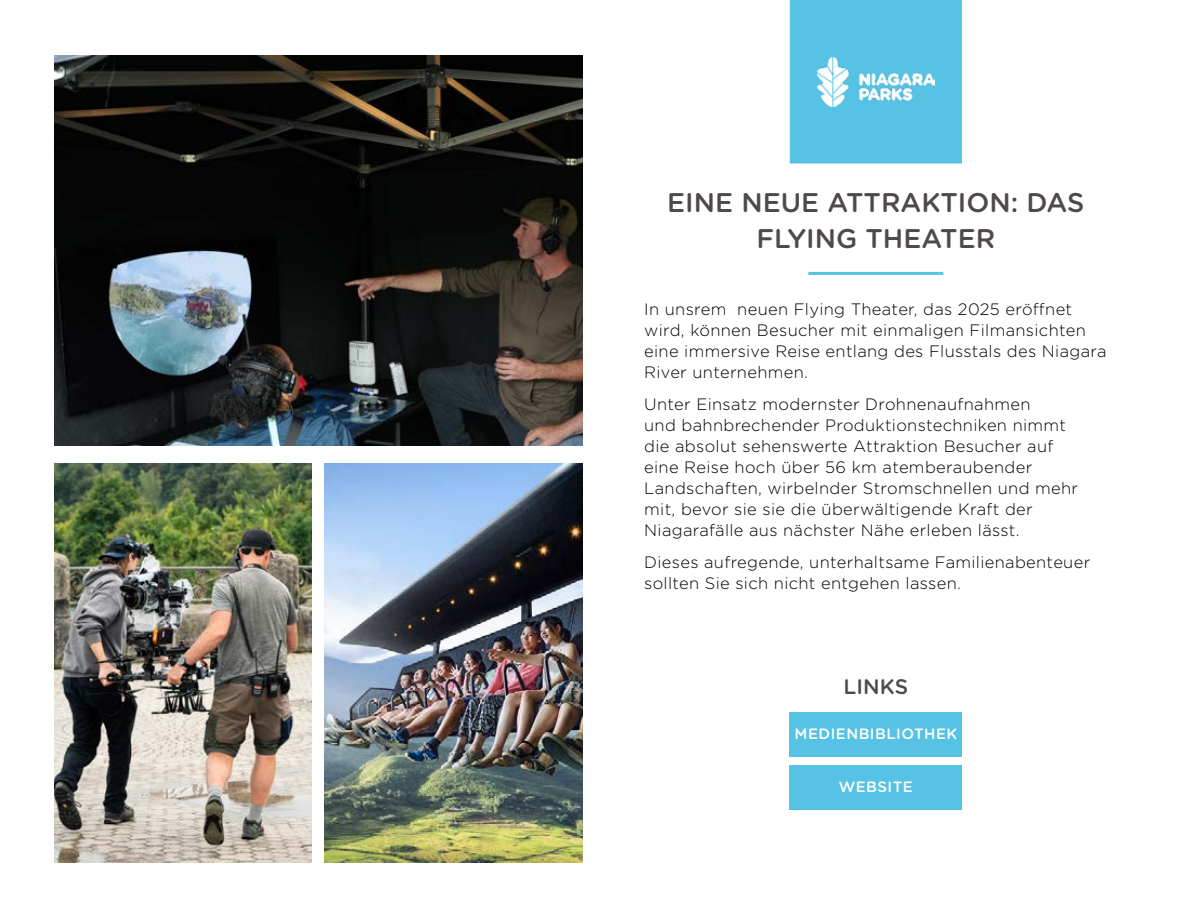
<style>
.page{position:relative;width:1188px;height:918px;background:#fff}
.page>*{position:absolute;margin:0;border:0;box-sizing:border-box;transform-origin:0 0}
.t1{font:500 27px/36px "Gotham Rounded";color:#4f4a4a;text-align:center}
.t2{font:500 21px "Gotham Rounded";color:#4f4a4a}
.t3{font:300 16.5px/21px "Gotham Rounded";letter-spacing:.02em;color:#000}
.t4{font:500 15px "Gotham Rounded";letter-spacing:.03em;color:#fff}
</style>
<div class="page">
<img style="left:54px;top:56px;width:529px;height:390px">
<hr style="left:808px;top:272px;width:135px;height:3px;background:#57c3e4">
<div style="left:791px;top:1px;width:170px;height:162px;background:#57c3e4"></div>
<div style="left:790px;top:0;width:172px;height:164px;border:2px solid #57c3e4"></div>
<img style="left:54px;top:464px;width:258px;height:398px">
<img style="left:325px;top:464px;width:258px;height:398px">
<img style="left:817px;top:57px;width:118px;height:49px">
<div style="left:790px;top:713px;width:172px;height:44px;background:#57c3e4"></div>
<div style="left:790px;top:765px;width:172px;height:45px;background:#57c3e4"></div>
<h1 class="t1" style="left:667px;top:183px;width:419px">EINE NEUE ATTRAKTION: DAS<br>FLYING THEATER</h1>
<p class="t3" style="left:644px;top:298px;width:464px">In unsrem neuen Flying Theater, das 2025 eröffnet wird, können Besucher mit einmaligen Filmansichten eine immersive Reise entlang des Flusstals des Niagara River unternehmen.</p>
<p class="t3" style="left:644px;top:393px;width:435px">Unter Einsatz modernster Drohnenaufnahmen<br>und bahnbrechender Produktionstechniken nimmt die absolut sehenswerte Attraktion Besucher auf eine Reise hoch über 56 km atemberaubender Landschaften, wirbelnder Stromschnellen und mehr mit, bevor sie sie die überwältigende Kraft der Niagarafälle aus nächster Nähe erleben lässt.</p>
<p class="t3" style="left:644px;top:551px;width:448px">Dieses aufregende, unterhaltsame Familienabenteuer sollten Sie sich nicht entgehen lassen.</p>
<p class="t2" style="left:844px;top:672px;width:66px">LINKS</p>
<p class="t4" style="left:795px;top:723px;width:164px">MEDIENBIBLIOTHEK</p>
<p class="t4" style="left:839px;top:776px;width:76px">WEBSITE</p>
</div>
